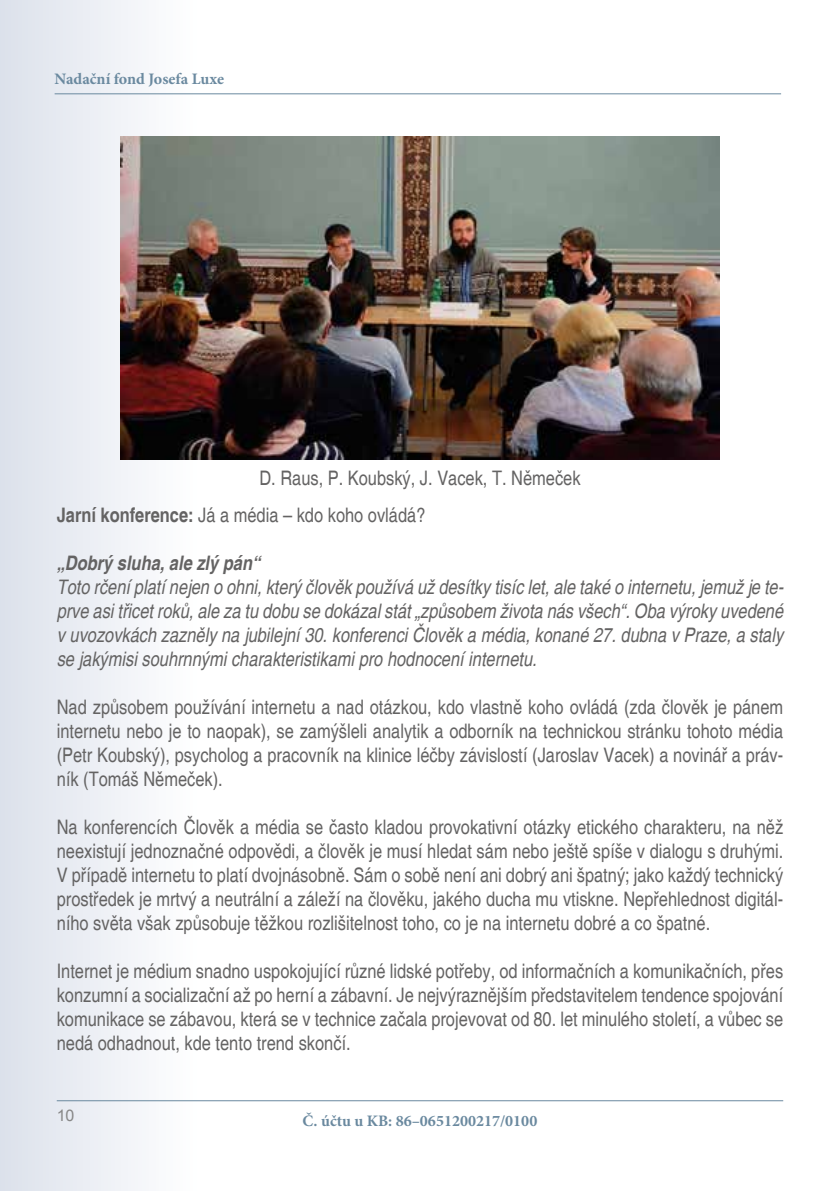
<style>
.page{position:relative;width:840px;height:1191px;background:#fff}
.page>*{position:absolute;margin:0;border:0;box-sizing:border-box;transform-origin:0 0}
.t1{font:condensed 20px/24px "Helvetica";color:#646363;text-align:justify}
.t2{font:italic condensed 20px/24px "Helvetica";color:#646363;text-align:justify}
.t3{font:italic 700 condensed 20px "Helvetica";color:#646363}
.t4{font:700 16px "Minion Pro";color:#6a899f}
.t5{font:16px "Arial";color:#878787}
.s1{font-weight:700}
</style>
<div class="page">
<div style="left:0;top:0;width:198px;height:1191px;background:linear-gradient(to right,#dce1eb,#fff)"></div>
<hr style="left:55px;top:93px;width:725px;height:1px;background:#6a899f">
<hr style="left:57px;top:1100px;width:725px;height:1px;background:#6a899f">
<img style="left:120px;top:136px;width:599px;height:323px">
<p class="t4" style="left:55px;top:68px;width:171px">Nadační fond Josefa Luxe</p>
<p class="t1" style="left:259px;top:466px;width:322px">D. Raus, P. Koubský, J. Vacek, T. Němeček</p>
<p class="t1" style="left:57px;top:503px;width:370px"><span class="s1">Jarní konference:</span> Já a média – kdo koho ovládá?</p>
<p class="t3" style="left:57px;top:551px;width:205px">„Dobrý sluha, ale zlý pán“</p>
<p class="t2" style="left:57px;top:575px;width:728px">Toto rčení platí nejen o ohni, který člověk používá už desítky tisíc let, ale také o internetu, jemuž je te&shy;prve asi třicet roků, ale za tu dobu se dokázal stát „způsobem života nás všech“. Oba výroky uvedené v uvozovkách zazněly na jubilejní 30. konferenci Člověk a média, konané 27. dubna v Praze, a staly se jakýmisi souhrnnými charakteristikami pro hodnocení internetu.</p>
<p class="t1" style="left:57px;top:695px;width:727px">Nad způsobem používání internetu a nad otázkou, kdo vlastně koho ovládá (zda člověk je pánem internetu nebo je to naopak), se zamýšleli analytik a odborník na technickou stránku tohoto média (Petr Koubský), psycholog a pracovník na klinice léčby závislostí (Jaroslav Vacek) a novinář a práv&shy;ník (Tomáš Němeček).</p>
<p class="t1" style="left:57px;top:815px;width:727px">Na konferencích Člověk a média se často kladou provokativní otázky etického charakteru, na něž neexistují jednoznačné odpovědi, a člověk je musí hledat sám nebo ještě spíše v dialogu s druhými.<br>V případě internetu to platí dvojnásobně. Sám o sobě není ani dobrý ani špatný; jako každý technický prostředek je mrtvý a neutrální a záleží na člověku, jakého ducha mu vtiskne. Nepřehlednost digitál&shy;ního světa však způsobuje těžkou rozlišitelnost toho, co je na internetu dobré a co špatné.</p>
<p class="t1" style="left:57px;top:959px;width:727px">Internet je médium snadno uspokojující různé lidské potřeby, od informačních a komunikačních, přes konzumní a socializační až po herní a zábavní. Je nejvýraznějším představitelem tendence spojování komunikace se zábavou, která se v technice začala projevovat od 80. let minulého století, a vůbec se nedá odhadnout, kde tento trend skončí.</p>
<p class="t5" style="left:57px;top:1105px;width:19px">10</p>
<p class="t4" style="left:302px;top:1109px;width:236px">Č. účtu u KB: 86–0651200217/0100</p>
</div>
